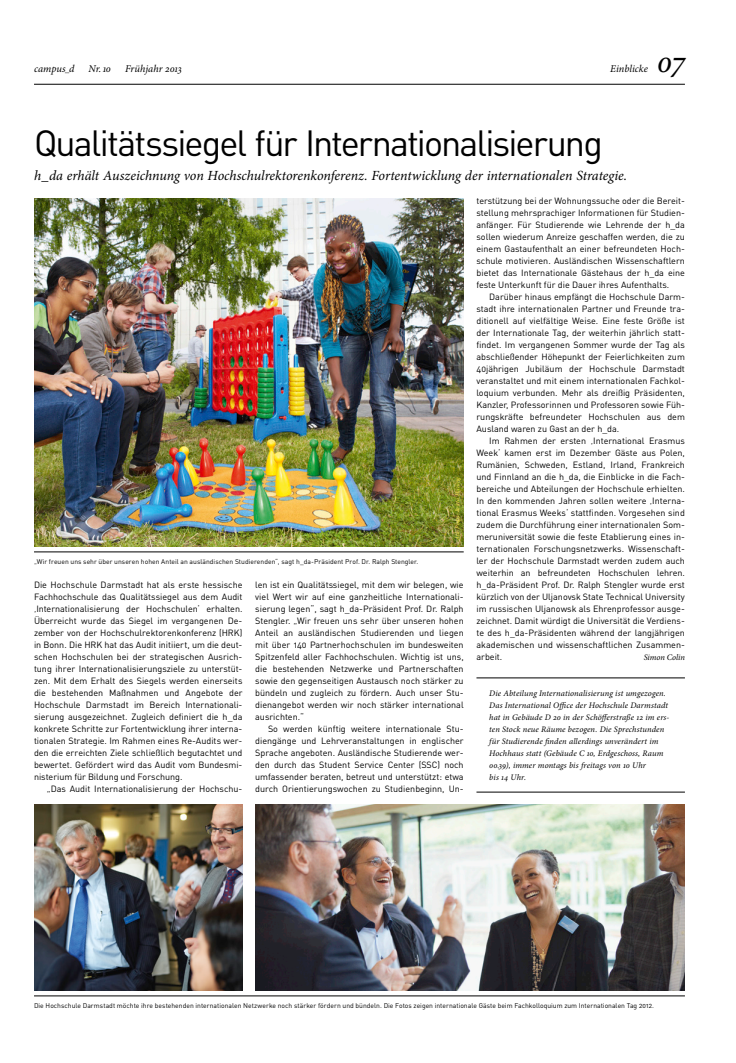
<style>
.page{position:relative;width:736px;height:1063px;background:#fff}
.page>*{position:absolute;margin:0;border:0;box-sizing:border-box;transform-origin:0 0}
.t1{font:36px "DINOT";letter-spacing:-.055em;color:#000}
.t2{font:italic 32px "Minion Pro";color:#000}
.t3{font:italic 14px "Minion Pro";letter-spacing:-.005em;color:#000}
.t4{font:italic 10.4px "Minion Pro";color:#000}
.t5{font:9px/12px "DINOT";color:#000;text-align:justify}
.t6{font:italic 8.5px/12px "Minion Pro";letter-spacing:.01em;color:#000}
.t7{font:italic 8.5px "Minion Pro";letter-spacing:-.01em;color:#000}
.t8{font:6.8px "DINOT";letter-spacing:.005em;color:#000}
.t9{font:italic 6px "Minion Pro";letter-spacing:.015em;color:#feee57}
</style>
<div class="page">
<hr style="left:34px;top:84px;width:651px;height:1px;background:#000">
<img style="left:255px;top:804px;width:430px;height:186px">
<img style="left:34px;top:198px;width:429px;height:348px">
<img style="left:34px;top:804px;width:208px;height:186px">
<hr style="left:34px;top:552px;width:429px;height:1px;background:#000">
<hr style="left:34px;top:996px;width:651px;height:1px;background:#000">
<hr style="left:476px;top:678px;width:209px;height:1px;background:#000">
<hr style="left:476px;top:792px;width:209px;height:1px;background:#000">
<p class="t4" style="left:34px;top:62px;width:42px">campus d</p>
<p class="t4" style="left:89px;top:62px;width:24px">Nr.10</p>
<p class="t4" style="left:125px;top:62px;width:58px">Frühjahr 2013</p>
<p class="t4" style="left:610px;top:62px;width:39px">Einblicke</p>
<h2 class="t2" style="left:656px;top:40px;width:30px">07</h2>
<h1 class="t1" style="left:34px;top:119px;width:570px">Qualitätssiegel für Internationalisierung</h1>
<h3 class="t3" style="left:34px;top:166px;width:594px">h_da erhält Auszeichnung von Hochschulrektorenkonferenz. Fortentwicklung der internationalen Strategie.</h3>
<p class="t8" style="left:34px;top:557px;width:386px">„Wir freuen uns sehr über unseren hohen Anteil an ausländischen Studierenden“, sagt h_da-Präsident Prof. Dr. Ralph Stengler.</p>
<p class="t9" style="left:453px;top:540px;width:65px;rotate:-90deg">Alle Fotos: Britta Hüning</p>
<p class="t5" style="left:34px;top:578px;width:210px">Die Hochschule Darmstadt hat als erste hessische Fachhochschule das Qualitätssiegel aus dem Audit ‚Internationalisierung der Hochschulen‘ erhalten.<br>Überreicht wurde das Siegel im vergangenen De&shy;zember von der Hochschulrektorenkonferenz (HRK) in Bonn. Die HRK hat das Audit initiiert, um die deut&shy;schen Hochschulen bei der strategischen Ausrich&shy;tung ihrer Internationalisierungsziele zu unterstüt&shy;zen. Mit dem Erhalt des Siegels werden einerseits die bestehenden Maßnahmen und Angebote der Hochschule Darmstadt im Bereich Internationali&shy;sierung ausgezeichnet. Zugleich definiert die h_da konkrete Schritte zur Fortentwicklung ihrer interna&shy;tionalen Strategie. Im Rahmen eines Re-Audits wer&shy;den die erreichten Ziele schließlich begutachtet und bewertet. Gefördert wird das Audit vom Bundesmi&shy;nisterium für Bildung und Forschung.</p>
<p class="t5" style="left:47px;top:782px;width:197px">„Das Audit Internationalisierung der Hochschu-</p>
<p class="t5" style="left:255px;top:578px;width:210px">len ist ein Qualitätssiegel, mit dem wir belegen, wie viel Wert wir auf eine ganzheitliche Internationali&shy;sierung legen“, sagt h_da-Präsident Prof. Dr. Ralph Stengler. „Wir freuen uns sehr über unseren hohen Anteil an ausländischen Studierenden und liegen mit über 140 Partnerhochschulen im bundesweiten Spitzenfeld aller Fachhochschulen. Wichtig ist uns, die bestehenden Netzwerke und Partnerschaften sowie den gegenseitigen Austausch noch stärker zu bündeln und zugleich zu fördern. Auch unser Stu&shy;dienangebot werden wir noch stärker international ausrichten.“</p>
<p class="t5" style="left:255px;top:722px;width:210px;text-indent:13px">So werden künftig weitere internationale Stu&shy;diengänge und Lehrveranstaltungen in englischer Sprache angeboten. Ausländische Studierende wer&shy;den durch das Student Service Center (SSC) noch umfassender beraten, betreut und unterstützt: etwa durch Orientierungswochen zu Studienbeginn, Un-</p>
<p class="t5" style="left:476px;top:194px;width:210px">terstützung bei der Wohnungssuche oder die Bereit&shy;stellung mehrsprachiger Informationen für Studien&shy;anfänger. Für Studierende wie Lehrende der h_da sollen wiederum Anreize geschaffen werden, die zu einem Gastaufenthalt an einer befreundeten Hoch&shy;schule motivieren. Ausländischen Wissenschaftlern bietet das Internationale Gästehaus der h_da eine feste Unterkunft für die Dauer ihres Aufenthalts.</p>
<p class="t5" style="left:476px;top:290px;width:210px;text-align:left;text-indent:13px">Darüber hinaus empfängt die Hochschule Darm&shy;stadt ihre internationalen Partner und Freunde tra&shy;ditionell auf vielfältige Weise. Eine feste Größe ist der Internationale Tag, der weiterhin jährlich statt&shy;findet. Im vergangenen Sommer wurde der Tag als abschließender Höhepunkt der Feierlichkeiten zum 40jährigen Jubiläum der Hochschule Darmstadt veranstaltet und mit einem internationalen Fachkol&shy;loquium verbunden. Mehr als dreißig Präsidenten, Kanzler, Professorinnen und Professoren sowie Füh&shy;rungskräfte befreundeter Hochschulen aus dem Ausland waren zu Gast an der h_da.</p>
<p class="t5" style="left:476px;top:434px;width:210px;text-indent:13px">Im Rahmen der ersten ‚International Erasmus Week‘ kamen erst im Dezember Gäste aus Polen, Rumänien, Schweden, Estland, Irland, Frankreich und Finnland an die h_da, die Einblicke in die Fach&shy;bereiche und Abteilungen der Hochschule erhielten.<br>In den kommenden Jahren sollen weitere ‚Interna&shy;tional Erasmus Weeks‘ stattfinden. Vorgesehen sind zudem die Durchführung einer internationalen Som&shy;meruniversität sowie die feste Etablierung eines in&shy;ternationalen Forschungsnetzwerks. Wissenschaft&shy;ler der Hochschule Darmstadt werden zudem auch weiterhin an befreundeten Hochschulen lehren. h_da-Präsident Prof. Dr. Ralph Stengler wurde erst kürzlich von der Uljanovsk State Technical University im russischen Uljanowsk als Ehrenprofessor ausge&shy;zeichnet. Damit würdigt die Universität die Verdiens&shy;te des h_da-Präsidenten während der langjährigen akademischen und wissenschaftlichen Zusammen&shy;arbeit.</p>
<p class="t7" style="left:643px;top:651px;width:43px">Simon Colin</p>
<p class="t6" style="left:489px;top:687px;width:181px">Die Abteilung Internationalisierung ist umgezogen.<br>Das International Office der Hochschule Darmstadt hat in Gebäude D 20 in der Schöfferstraße 12 im ers&shy;ten Stock neue Räume bezogen. Die Sprechstunden für Studierende finden allerdings unverändert im Hochhaus statt (Gebäude C 10, Erdgeschoss, Raum 00.39), immer montags bis freitags von 10 Uhr<br>bis 14 Uhr.</p>
<p class="t8" style="left:34px;top:1001px;width:621px">Die Hochschule Darmstadt möchte ihre bestehenden internationalen Netzwerke noch stärker fördern und bündeln. Die Fotos zeigen internationale Gäste beim Fachkolloquium zum Internationalen Tag 2012.</p>
</div>
